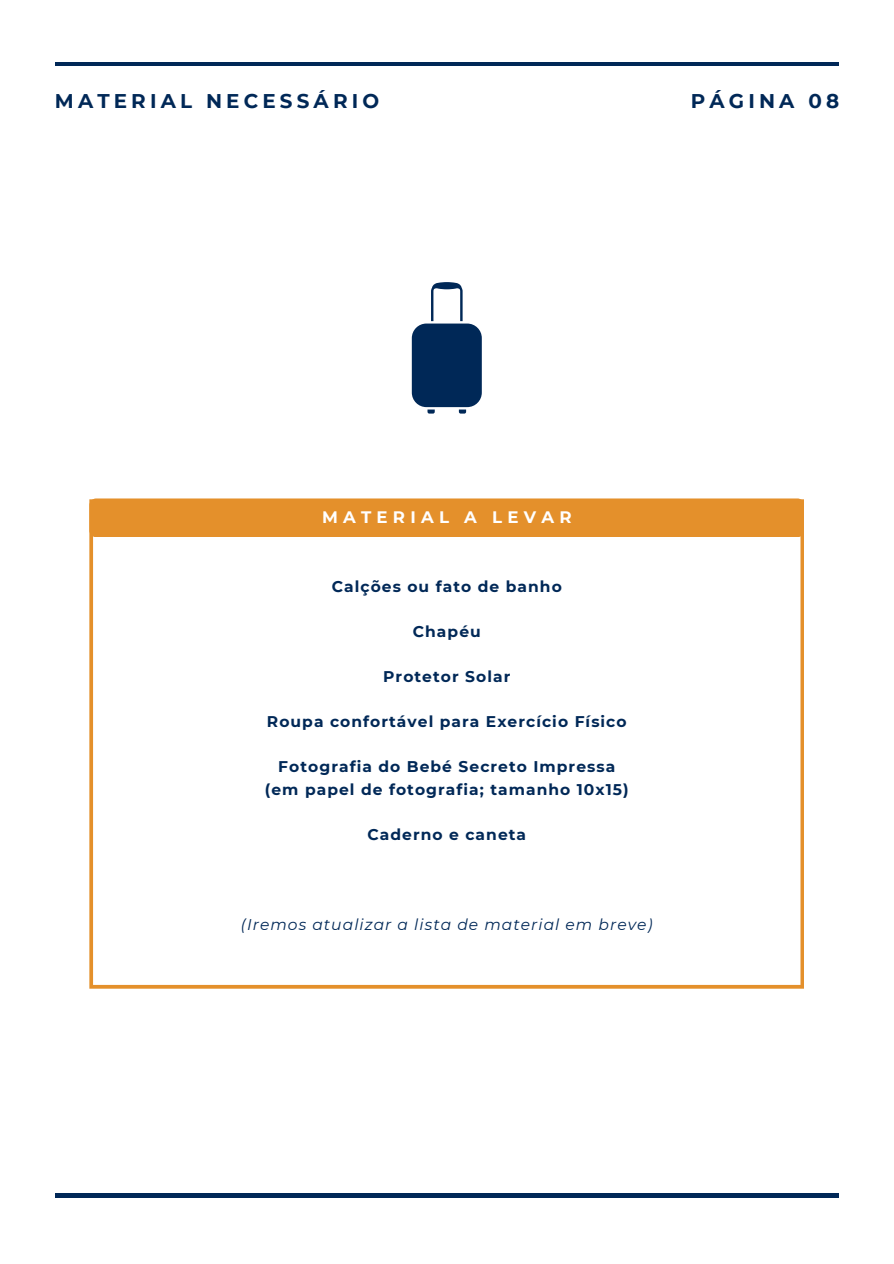
<style>
.page{position:relative;width:894px;height:1264px;background:#fff}
.page>*{position:absolute;margin:0;border:0;box-sizing:border-box;transform-origin:0 0}
.t1{font:700 19.8px "Montserrat";letter-spacing:.21em;color:#002857}
.t2{font:700 16.65px "Montserrat";letter-spacing:.315em;color:#fff}
.t3{font:700 15.45px/22.5px "Montserrat";letter-spacing:.07em;color:#002857;text-align:center}
.t4{font:italic 15.45px "Montserrat";letter-spacing:.07em;color:#002857}
</style>
<div class="page">
<hr style="left:55px;top:62px;width:783px;height:4px;background:#002857">
<hr style="left:55px;top:1193px;width:783px;height:4px;background:#002857">
<svg style="left:89px;top:537px;width:714px;height:451px"></svg>
<div style="left:89px;top:498px;width:715px;height:39px;background:#e4902b"></div>
<svg style="left:411px;top:282px;width:70px;height:131px"></svg>
<p class="t1" style="left:55px;top:89px;width:326px">MATERIAL NECESSÁRIO</p>
<h1 class="t1" style="left:690px;top:89px;width:150px">PÁGINA 08</h1>
<h1 class="t2" style="left:322px;top:507px;width:251px">MATERIAL A LEVAR</h1>
<p class="t3" style="left:332px;top:575px;width:231px">Calções ou fato de banho</p>
<h2 class="t3" style="left:412px;top:620px;width:69px">Chapéu</h2>
<h3 class="t3" style="left:383px;top:665px;width:129px">Protetor Solar</h3>
<h3 class="t3" style="left:267px;top:710px;width:361px">Roupa confortável para Exercício Físico</h3>
<h3 class="t3" style="left:265px;top:755px;width:365px">Fotografia do Bebé Secreto Impressa (em papel de fotografia; tamanho 10x15)</h3>
<h3 class="t3" style="left:367px;top:823px;width:160px">Caderno e caneta</h3>
<h3 class="t4" style="left:241px;top:914px;width:413px">(Iremos atualizar a lista de material em breve)</h3>
</div>
